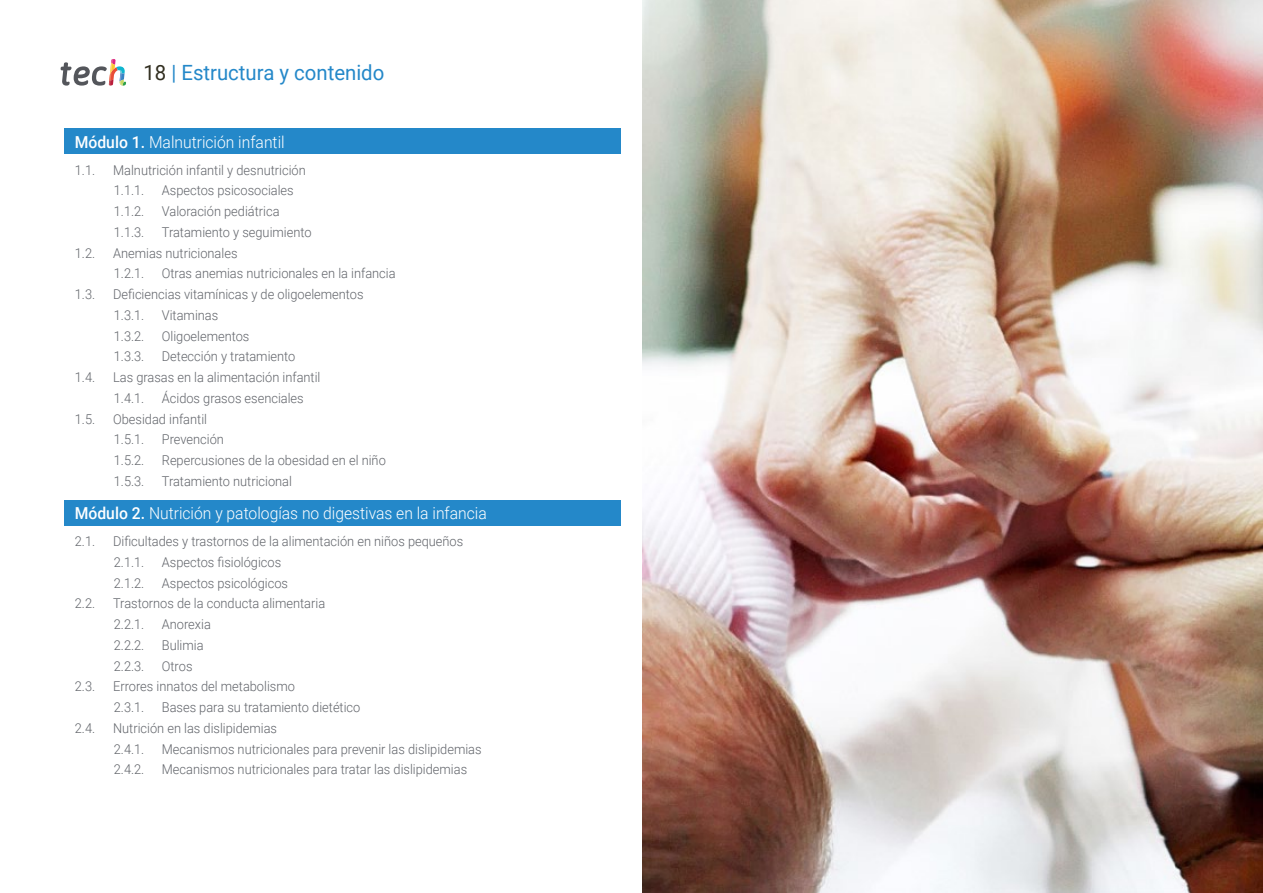
<style>
.page{position:relative;width:1263px;height:893px;background:#fff}
.page>*{position:absolute;margin:0;border:0;box-sizing:border-box;transform-origin:0 0}
.t1{font:21px "Roboto";color:#2488c9}
.t2{font:300 16.5px "Roboto";color:#fff;scale:.95 1}
.t3{font:300 13.5px/20.7px "Roboto";color:#61646a;scale:.95 1}
.s1{color:#312e20}
.s2{font-weight:500}
</style>
<div class="page">
<div style="left:64px;top:129px;width:557px;height:25px;background:#2488c9"></div>
<div style="left:64px;top:500px;width:557px;height:25px;background:#2488c9"></div>
<img style="left:642px;top:0;width:621px;height:893px">
<svg style="left:61px;top:59px;width:65px;height:27px"></svg>
<h1 class="t1" style="left:144px;top:57px;width:242px"><span class="s1">18</span> | Estructura y contenido</h1>
<p class="t2" style="left:75px;top:130px;width:222px"><span class="s2">Módulo 1.</span> Malnutrición infantil</p>
<p class="t3" style="left:75px;top:159px;width:23px">1.1.</p>
<p class="t3" style="left:113px;top:159px;width:204px">Malnutrición infantil y desnutrición<br>1.1.1.</p>
<p class="t3" style="left:162px;top:180px;width:140px">Aspectos psicosociales</p>
<p class="t3" style="left:114px;top:200px;width:34px">1.1.2.</p>
<p class="t3" style="left:162px;top:200px;width:125px">Valoración pediátrica</p>
<p class="t3" style="left:114px;top:221px;width:34px">1.1.3.</p>
<p class="t3" style="left:162px;top:221px;width:159px">Tratamiento y seguimiento</p>
<p class="t3" style="left:75px;top:242px;width:23px">1.2.</p>
<p class="t3" style="left:113px;top:242px;width:132px">Anemias nutricionales<br>1.2.1.</p>
<p class="t3" style="left:162px;top:263px;width:248px">Otras anemias nutricionales en la infancia</p>
<p class="t3" style="left:75px;top:283px;width:23px">1.3.</p>
<p class="t3" style="left:113px;top:283px;width:265px">Deficiencias vitamínicas y de oligoelementos<br>1.3.1.</p>
<p class="t3" style="left:162px;top:304px;width:61px">Vitaminas</p>
<p class="t3" style="left:114px;top:325px;width:34px">1.3.2.</p>
<p class="t3" style="left:162px;top:325px;width:94px">Oligoelementos</p>
<p class="t3" style="left:114px;top:346px;width:34px">1.3.3.</p>
<p class="t3" style="left:162px;top:346px;width:142px">Detección y tratamiento</p>
<p class="t3" style="left:75px;top:366px;width:23px">1.4.</p>
<p class="t3" style="left:113px;top:366px;width:220px">Las grasas en la alimentación infantil<br>1.4.1.</p>
<p class="t3" style="left:162px;top:387px;width:151px">Ácidos grasos esenciales</p>
<p class="t3" style="left:75px;top:408px;width:23px">1.5.</p>
<p class="t3" style="left:113px;top:408px;width:100px">Obesidad infantil<br>1.5.1.</p>
<p class="t3" style="left:162px;top:429px;width:67px">Prevención</p>
<p class="t3" style="left:114px;top:449px;width:34px">1.5.2.</p>
<p class="t3" style="left:162px;top:449px;width:237px">Repercusiones de la obesidad en el niño</p>
<p class="t3" style="left:114px;top:470px;width:34px">1.5.3.</p>
<p class="t3" style="left:162px;top:470px;width:139px">Tratamiento nutricional</p>
<p class="t2" style="left:75px;top:502px;width:435px"><span class="s2">Módulo 2.</span> Nutrición y patologías no digestivas en la infancia</p>
<p class="t3" style="left:75px;top:531px;width:23px">2.1.</p>
<p class="t3" style="left:113px;top:531px;width:370px">Dificultades y trastornos de la alimentación en niños pequeños<br>2.1.1.</p>
<p class="t3" style="left:162px;top:551px;width:127px">Aspectos fisiológicos</p>
<p class="t3" style="left:114px;top:572px;width:34px">2.1.2.</p>
<p class="t3" style="left:162px;top:572px;width:134px">Aspectos psicológicos</p>
<p class="t3" style="left:75px;top:593px;width:23px">2.2.</p>
<p class="t3" style="left:113px;top:593px;width:225px">Trastornos de la conducta alimentaria<br>2.2.1.</p>
<p class="t3" style="left:162px;top:614px;width:53px">Anorexia</p>
<p class="t3" style="left:114px;top:634px;width:34px">2.2.2.</p>
<p class="t3" style="left:162px;top:634px;width:45px">Bulimia</p>
<p class="t3" style="left:114px;top:655px;width:34px">2.2.3.</p>
<p class="t3" style="left:162px;top:655px;width:34px">Otros</p>
<p class="t3" style="left:75px;top:676px;width:23px">2.3.</p>
<p class="t3" style="left:113px;top:676px;width:193px">Errores innatos del metabolismo<br>2.3.1.</p>
<p class="t3" style="left:162px;top:697px;width:210px">Bases para su tratamiento dietético</p>
<p class="t3" style="left:75px;top:717px;width:23px">2.4.</p>
<p class="t3" style="left:113px;top:717px;width:174px">Nutrición en las dislipidemias<br>2.4.1.</p>
<p class="t3" style="left:162px;top:738px;width:338px">Mecanismos nutricionales para prevenir las dislipidemias</p>
<p class="t3" style="left:114px;top:759px;width:34px">2.4.2.</p>
<p class="t3" style="left:162px;top:759px;width:323px">Mecanismos nutricionales para tratar las dislipidemias</p>
</div>
